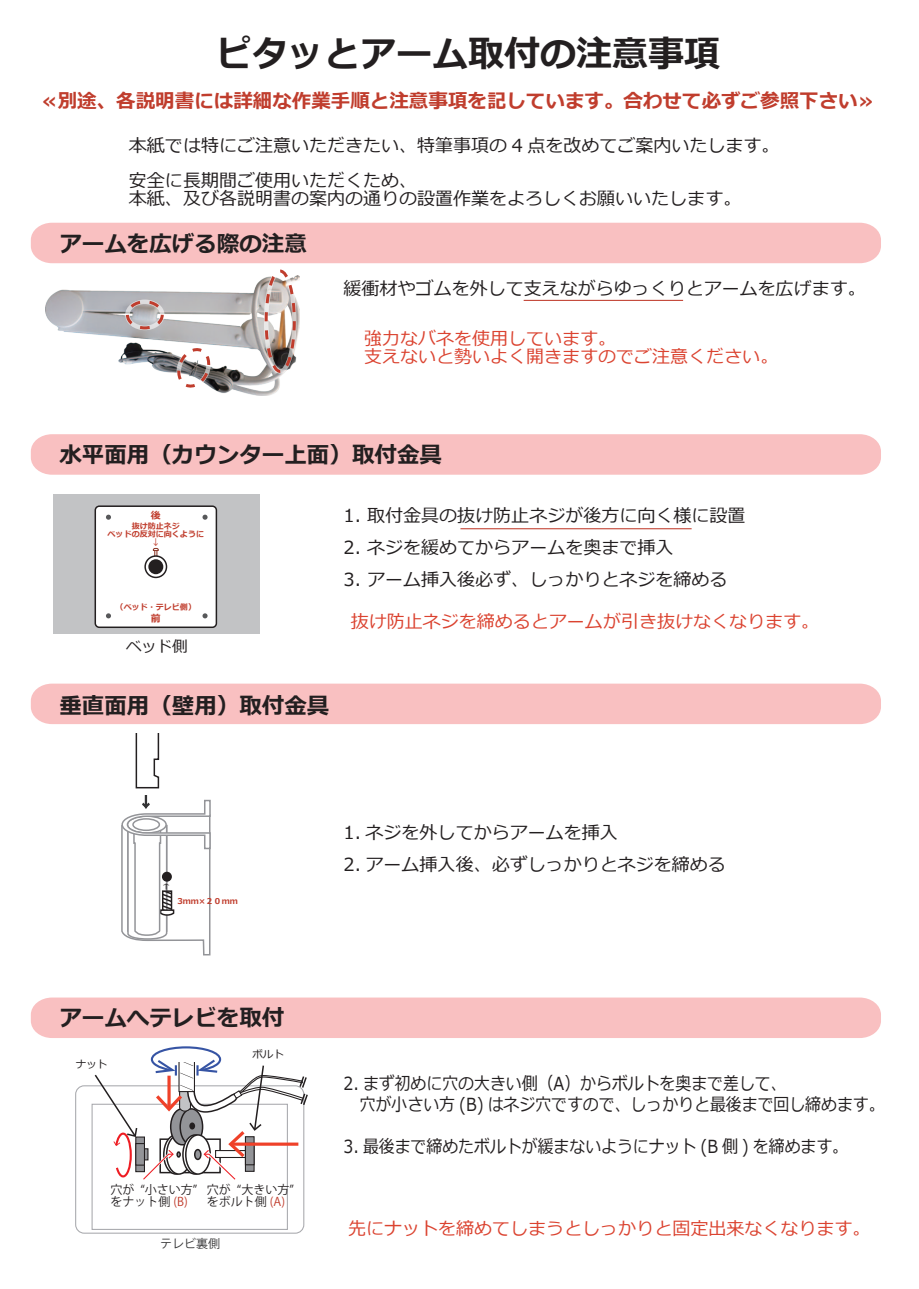
<style>
.page{position:relative;width:919px;height:1289px;background:#fff}
.page>*{position:absolute;margin:0;border:0;box-sizing:border-box;transform-origin:0 0}
.t1{font:700 36px "Meiryo";color:#231f20}
.t2{font:700 22.5px "Meiryo";color:#231f20}
.t3{font:700 19.5px "Meiryo";color:#c03d2d}
.t4{font:18px/18px "Meiryo";color:#231f20}
.t5{font:18px/21px "Meiryo";color:#231f20;scale:.88 1}
.t6{font:18px/18px "Meiryo";color:#db4330}
.t7{font:15.45px "Meiryo";color:#231f20}
.t8{font:12px/12px "Koz Go Pro";color:#231f20}
.t9{font:12px "Koz Go Pro";color:#333334}
.t10{font:10.5px "Meiryo";color:#231f20}
.t11{font:700 9.9px "Meiryo";color:#c03d2d}
.t12{font:700 8.1px/8.1px "Meiryo";color:#c03d2d;text-align:center}
.t13{font:6.6px "Koz Go Pro";color:#231f20;scale:1.97 1}
.s1{color:#c03d2d}
</style>
<div class="page">
<div style="left:31px;top:223px;width:849px;height:40px;background:#f9c0c1"></div>
<div style="left:31px;top:434px;width:849px;height:40px;background:#f9c0c1"></div>
<div style="left:31px;top:683px;width:849px;height:41px;background:#f9c0c1"></div>
<div style="left:31px;top:997px;width:849px;height:41px;background:#f9c0c1"></div>
<div style="left:53px;top:494px;width:207px;height:139px;background:#c2c3c5"></div>
<img style="left:46px;top:275px;width:253px;height:120px">
<div style="left:264px;top:269px;width:32px;height:104px;border:4px solid #fff;border-radius:50%"></div>
<div style="left:265px;top:269px;width:31px;height:104px;border:3px dashed #c03d2d;border-radius:50%"></div>
<div style="left:125px;top:299px;width:39px;height:31px;border:4px solid #fff;border-radius:50%"></div>
<div style="left:126px;top:300px;width:38px;height:29px;border:3px dashed #c03d2d;border-radius:50%"></div>
<svg style="left:175px;top:347px;width:37px;height:41px"></svg>
<hr style="left:523px;top:300px;width:160px;height:1px;background:#c03d2d">
<hr style="left:460px;top:528px;width:231px;height:1px;background:#c03d2d">
<div style="left:95px;top:506px;width:121px;height:121px;background:#fff;border-radius:4px"></div>
<div style="left:94px;top:505px;width:123px;height:123px;border:2px solid #231f20;border-radius:4px"></div>
<svg style="left:202px;top:613px;width:5px;height:5px"></svg>
<svg style="left:106px;top:613px;width:5px;height:5px"></svg>
<svg style="left:202px;top:514px;width:5px;height:5px"></svg>
<svg style="left:106px;top:514px;width:5px;height:5px"></svg>
<div style="left:154px;top:550px;width:3px;height:14px;background:#fff;border:1px solid #8c392a"></div>
<svg style="left:153px;top:548px;width:6px;height:3px"></svg>
<svg style="left:145px;top:556px;width:21px;height:21px"></svg>
<div style="left:144px;top:555px;width:23px;height:23px;border:2px solid #231f20;border-radius:50%"></div>
<div style="left:148px;top:559px;width:15px;height:15px;background:#231f20;border-radius:50%"></div>
<div style="left:75px;top:1085px;width:229px;height:148px;border:1px solid #a8a9ad;border-radius:9px"></div>
<div style="left:92px;top:1103px;width:196px;height:126px;background:#fff;border:1px solid #a8a9ad"></div>
<svg style="left:93px;top:1046px;width:215px;height:137px"></svg>
<svg style="left:121px;top:733px;width:90px;height:223px"></svg>
<div style="left:162px;top:871px;width:10px;height:10px;background:#231f20;border-radius:50%"></div>
<h1 class="t1" style="left:216px;top:29px;width:506px">ピタッとアーム取付の注意事項</h1>
<p class="t3" style="left:42px;top:87px;width:833px">≪別途、各説明書には詳細な作業手順と注意事項を記しています。合わせて必ずご参照下さい≫</p>
<p class="t4" style="left:129px;top:137px;width:652px">本紙では特にご注意いただきたい、特筆事項の 4 点を改めてご案内いたします。</p>
<p class="t4" style="left:129px;top:173px;width:614px">安全に長期間ご使用いただくため、<br>本紙、及び各説明書の案内の通りの設置作業をよろしくお願いいたします。</p>
<p class="t2" style="left:59px;top:228px;width:249px">アームを広げる際の注意</p>
<p class="t4" style="left:343px;top:281px;width:523px">緩衝材やゴムを外して支えながらゆっくりとアームを広げます。</p>
<p class="t6" style="left:364px;top:330px;width:415px">強力なバネを使用しています。<br>支えないと勢いよく開きますのでご注意ください。</p>
<p class="t2" style="left:59px;top:438px;width:384px">水平面用（カウンター上面）取付金具</p>
<p class="t11" style="left:151px;top:508px;width:11px">後</p>
<p class="t12" style="left:108px;top:522px;width:98px">抜け防止ネジ<br>ベッドの反対に向くように↓</p>
<p class="t12" style="left:116px;top:603px;width:82px">（ベッド・テレビ側）</p>
<p class="t11" style="left:151px;top:611px;width:11px">前</p>
<p class="t7" style="left:126px;top:635px;width:63px">ベッド側</p>
<p class="t4" style="left:343px;top:508px;width:403px">1. 取付金具の抜け防止ネジが後方に向く様に設置</p>
<p class="t4" style="left:343px;top:539px;width:331px">2. ネジを緩めてからアームを奥まで挿入</p>
<p class="t4" style="left:343px;top:571px;width:385px">3. アーム挿入後必ず、しっかりとネジを締める</p>
<p class="t6" style="left:351px;top:613px;width:469px">抜け防止ネジを締めるとアームが引き抜けなくなります。</p>
<p class="t2" style="left:59px;top:690px;width:271px">垂直面用（壁用）取付金具</p>
<p class="t13" style="left:173px;top:890px;width:8px;rotate:-180deg">↓</p>
<p class="t12" style="left:177px;top:897px;width:62px">3ｍｍ×２０ｍｍ</p>
<p class="t2" style="left:59px;top:1001px;width:226px">アームへテレビを取付</p>
<p class="t10" style="left:76px;top:1057px;width:33px">ナット</p>
<p class="t10" style="left:252px;top:1046px;width:33px">ボルト</p>
<p class="t8" style="left:110px;top:1183px;width:88px">穴が “小さい方”をナット側 <span class="s1">(B)</span></p>
<p class="t9" style="left:160px;top:1235px;width:61px">テレビ裏側</p>
<p class="t8" style="left:207px;top:1183px;width:88px">穴が “大きい方”をボルト側 <span class="s1">(A)</span></p>
<p class="t4" style="left:343px;top:824px;width:275px">1. ネジを外してからアームを挿入</p>
<p class="t4" style="left:343px;top:856px;width:383px">2. アーム挿入後、必ずしっかりとネジを締める</p>
<p class="t5" style="left:360px;top:1074px;width:598px;text-indent:-16px">2. まず初めに穴の大きい側（A）からボルトを奥まで差して、<br>穴が小さい方 (B) はネジ穴ですので、しっかりと最後まで回し締めます。</p>
<p class="t5" style="left:343px;top:1137px;width:575px">3. 最後まで締めたボルトが緩まないようにナット (B 側 ) を締めます。</p>
<p class="t6" style="left:348px;top:1219px;width:523px">先にナットを締めてしまうとしっかりと固定出来なくなります。</p>
</div>
